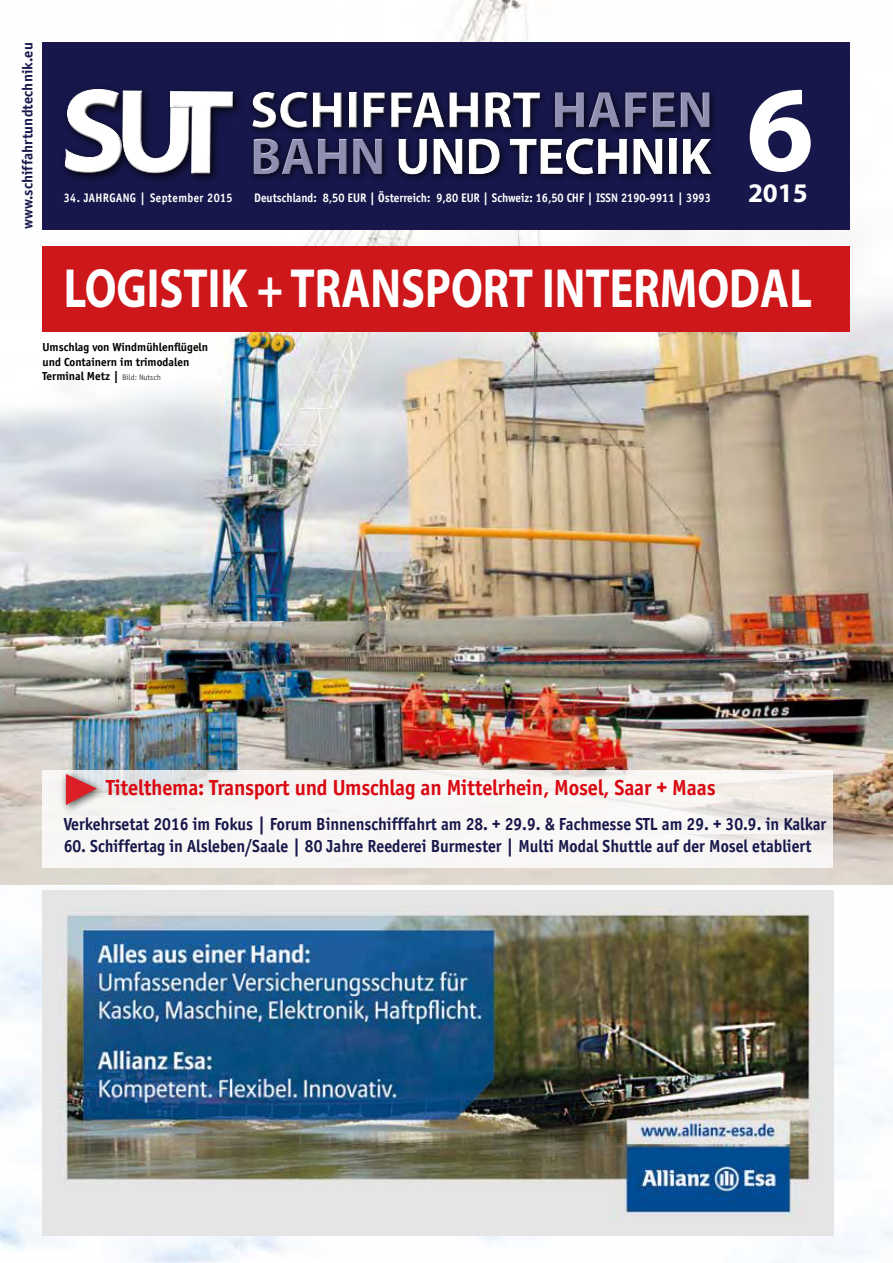
<style>
.page{position:relative;width:893px;height:1263px;background:#fff}
.page>*{position:absolute;margin:0;border:0;box-sizing:border-box;transform-origin:0 0}
.t1{font:700 122.4px "Myriad";color:#fff}
.t2{font:700 55.5px "Myriad";color:#fff;scale:.8 1}
.t3{font:700 53.85px/47.8px "Myriad";letter-spacing:-.01em;color:#fff}
.t4{font:700 52.2px/46.3px "Myriad";letter-spacing:-.01em;color:#fff}
.t5{font:700 27px "Myriad";color:#fff}
.t6{font:700 22.5px "Officina Sans";letter-spacing:-.01em;color:#db0812;scale:.96 1}
.t7{font:700 18px "Officina Sans";color:#17174b;scale:.93 1}
.t8{font:700 15px "Officina Sans";letter-spacing:.01em;color:#17174b}
.t9{font:700 12.75px "Officina Sans";color:#fff;scale:.92 1}
.t10{font:700 12.75px "Officina Sans";letter-spacing:.04em;color:#fff;scale:.9 1}
.t11{font:700 12px/14.4px "Officina Sans";color:#000}
.s1{color:#908fb2}
.s2{font-weight:400;font-size:8.25px;color:#3c3c3b}
</style>
<div class="page">
<img style="left:0;top:890px;width:893px;height:373px">
<img style="left:0;top:0;width:893px;height:884px">
<svg style="left:43px;top:770px;width:790px;height:97px;fill:#f8f7f5"></svg>
<img style="left:43px;top:891px;width:790px;height:344px">
<div style="left:43px;top:43px;width:807px;height:187px;background:#17174b"></div>
<div style="left:251px;top:92px;width:462px;height:84px;background:#000;opacity:.75"></div>
<svg style="left:72px;top:176px;width:143px;height:4px"></svg>
<div style="left:63px;top:87px;width:172px;height:87px;background:#151547"></div>
<div style="left:63px;top:90px;width:172px;height:86px;background:#000;opacity:.75"></div>
<div style="left:43px;top:247px;width:807px;height:85px;background:#cd171a"></div>
<div style="left:60px;top:769px;width:46px;height:46px;background:#000;opacity:.75"></div>
<svg style="left:66px;top:774px;width:31px;height:31px"></svg>
<p class="t8" style="left:18px;top:229px;width:188px;rotate:-90deg">www.schiffahrtundtechnik.eu</p>
<h3 class="t3" style="left:238px;top:86px;width:479px">SCHIFFAHRT <span class="s1">HAFEN<br>BAHN</span> UND TECHNIK</h3>
<h1 class="t1" style="left:746px;top:66px;width:69px">6</h1>
<h3 class="t4" style="left:250px;top:89px;width:464px">SCHIFFAHRT <span class="s1">HAFEN<br>BAHN</span> UND TECHNIK</h3>
<p class="t9" style="left:254px;top:190px;width:498px">Deutschland: 8,50 EUR | Österreich: 9,80 EUR | Schweiz: 16,50 CHF | ISSN 2190-9911 | 3993</p>
<p class="t10" style="left:64px;top:190px;width:189px">34. JAHRGANG | September 2015</p>
<h3 class="t5" style="left:748px;top:179px;width:61px">2015</h3>
<h2 class="t2" style="left:64px;top:260px;width:937px">LOGISTIK + TRANSPORT INTERMODAL</h2>
<p class="t11" style="left:43px;top:340px;width:167px">Umschlag von Windmühlenflügeln und Containern im trimodalen<br>Terminal Metz | <span class="s2">Bild: Nutsch</span></p>
<p class="t6" style="left:106px;top:774px;width:636px">Titelthema: Transport und Umschlag an Mittelrhein, Mosel, Saar + Maas</p>
<p class="t7" style="left:64px;top:813px;width:821px">Verkehrsetat 2016 im Fokus | Forum Binnenschifffahrt am 28. + 29.9. &amp; Fachmesse STL am 29. + 30.9. in Kalkar</p>
<p class="t7" style="left:64px;top:835px;width:805px">60. Schiffertag in Alsleben/Saale | 80 Jahre Reederei Burmester | Multi Modal Shuttle auf der Mosel etabliert</p>
</div>
